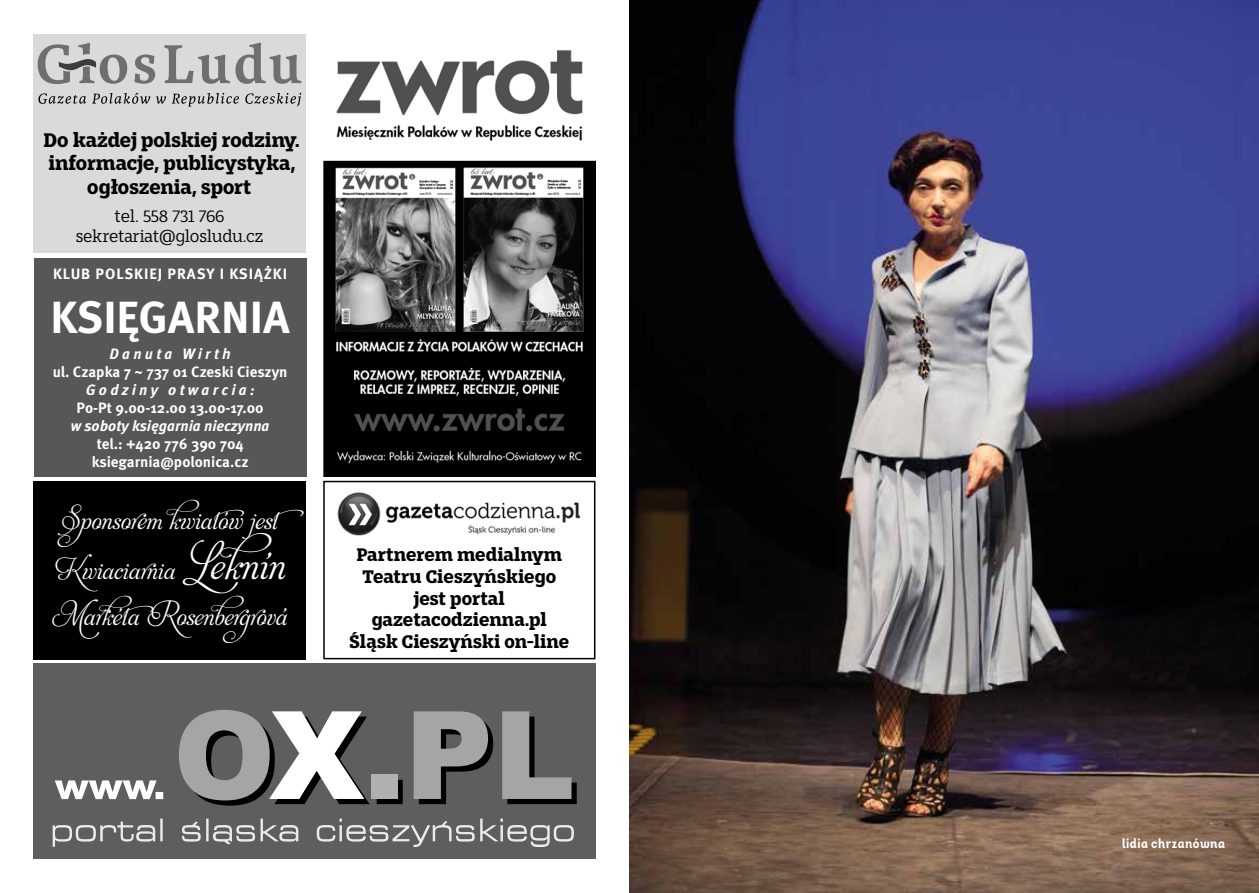
<style>
.page{position:relative;width:1259px;height:893px;background:#fff}
.page>*{position:absolute;margin:0;border:0;box-sizing:border-box;transform-origin:0 0}
.t1{font:700 45px "Meta Pro";color:#fff}
.t2{font:21px "Aphrodite Stylistic";color:#fff}
.t3{font:700 19.5px/23.4px "Stajn Pro";letter-spacing:-.005em;color:#000;text-align:center}
.t4{font:700 18px/21.6px "Stajn Pro";color:#000;text-align:center}
.t5{font:16.5px/19.8px "Stajn Pro";letter-spacing:-.025em;color:#000;text-align:center}
.t6{font:700 15px/18px "Meta Pro";color:#fff;text-align:center}
.t7{font:italic 700 15px "Meta Pro";letter-spacing:.22em;color:#fff}
.t8{font:italic 700 15px "Meta Pro";color:#fff}
.t9{font:700 15px "Meta Pro";letter-spacing:.06em;color:#fff}
.t10{font:13.5px "Intro Cond Bold Alt";letter-spacing:.035em;color:#fff}
.s1{font-size:33px}
</style>
<div class="page">
<img style="left:629px;top:0;width:630px;height:893px">
<div style="left:34px;top:258px;width:272px;height:219px;background:#575756"></div>
<div style="left:33px;top:34px;width:273px;height:219px;background:#dadada"></div>
<svg style="left:134px;top:55px;width:21px;height:29px"></svg>
<svg style="left:164px;top:43px;width:137px;height:41px"></svg>
<svg style="left:38px;top:93px;width:48px;height:11px"></svg>
<svg style="left:92px;top:93px;width:58px;height:11px"></svg>
<svg style="left:156px;top:96px;width:10px;height:8px"></svg>
<svg style="left:172px;top:93px;width:67px;height:14px"></svg>
<svg style="left:245px;top:93px;width:56px;height:14px"></svg>
<svg style="left:38px;top:43px;width:89px;height:41px"></svg>
<div style="left:33px;top:664px;width:563px;height:195px;background:#5e5e5d"></div>
<svg style="left:179px;top:710px;width:398px;height:96px"></svg>
<div style="left:371px;top:775px;width:26px;height:24px;background:#b0b0b0"></div>
<svg style="left:55px;top:780px;width:108px;height:19px"></svg>
<svg style="left:53px;top:819px;width:521px;height:28px"></svg>
<div style="left:33px;top:481px;width:273px;height:178px;background:#000"></div>
<img style="left:323px;top:50px;width:272px;height:426px">
<div style="left:323px;top:481px;width:272px;height:178px;border:2px solid #000"></div>
<img style="left:337px;top:492px;width:243px;height:44px">
<h3 class="t3" style="left:44px;top:127px;width:258px">Do każdej polskiej rodziny. informacje, publicystyka, ogłoszenia, sport</h3>
<p class="t5" style="left:76px;top:205px;width:189px">tel. 558 731 766 sekretariat@glosludu.cz</p>
<p class="t9" style="left:53px;top:264px;width:236px">KLUB POLSKIEJ PRASY I KSIĄŻKI</p>
<h1 class="t1" style="left:51px;top:288px;width:241px">KSIĘGARNIA</h1>
<p class="t7" style="left:109px;top:344px;width:123px">Danuta Wirth</p>
<p class="t6" style="left:53px;top:363px;width:236px">ul. Czapka 7 ~ 737 01 Czeski Cieszyn</p>
<p class="t7" style="left:86px;top:380px;width:170px">Godziny otwarcia:</p>
<p class="t6" style="left:77px;top:399px;width:189px">Po-Pt 9.00-12.00 13.00-17.00</p>
<p class="t8" style="left:71px;top:416px;width:200px">w soboty księgarnia nieczynna</p>
<p class="t6" style="left:92px;top:435px;width:158px">tel.: +420 776 390 704 ksiegarnia@polonica.cz</p>
<h2 class="t2" style="left:61px;top:510px;width:245px">Sponsorem kwiatów jest</h2>
<h2 class="t2" style="left:53px;top:560px;width:234px">Kwiaciarnia <span class="s1">Leknín</span></h2>
<h2 class="t2" style="left:51px;top:606px;width:237px">Markéta Rosenbergrová</h2>
<p class="t4" style="left:349px;top:543px;width:221px">Partnerem medialnym<br>Teatru Cieszyńskiego jest portal gazetacodzienna.pl<br>Śląsk Cieszyński on-line</p>
<p class="t10" style="left:1122px;top:834px;width:104px">lidia chrzanówna</p>
</div>
